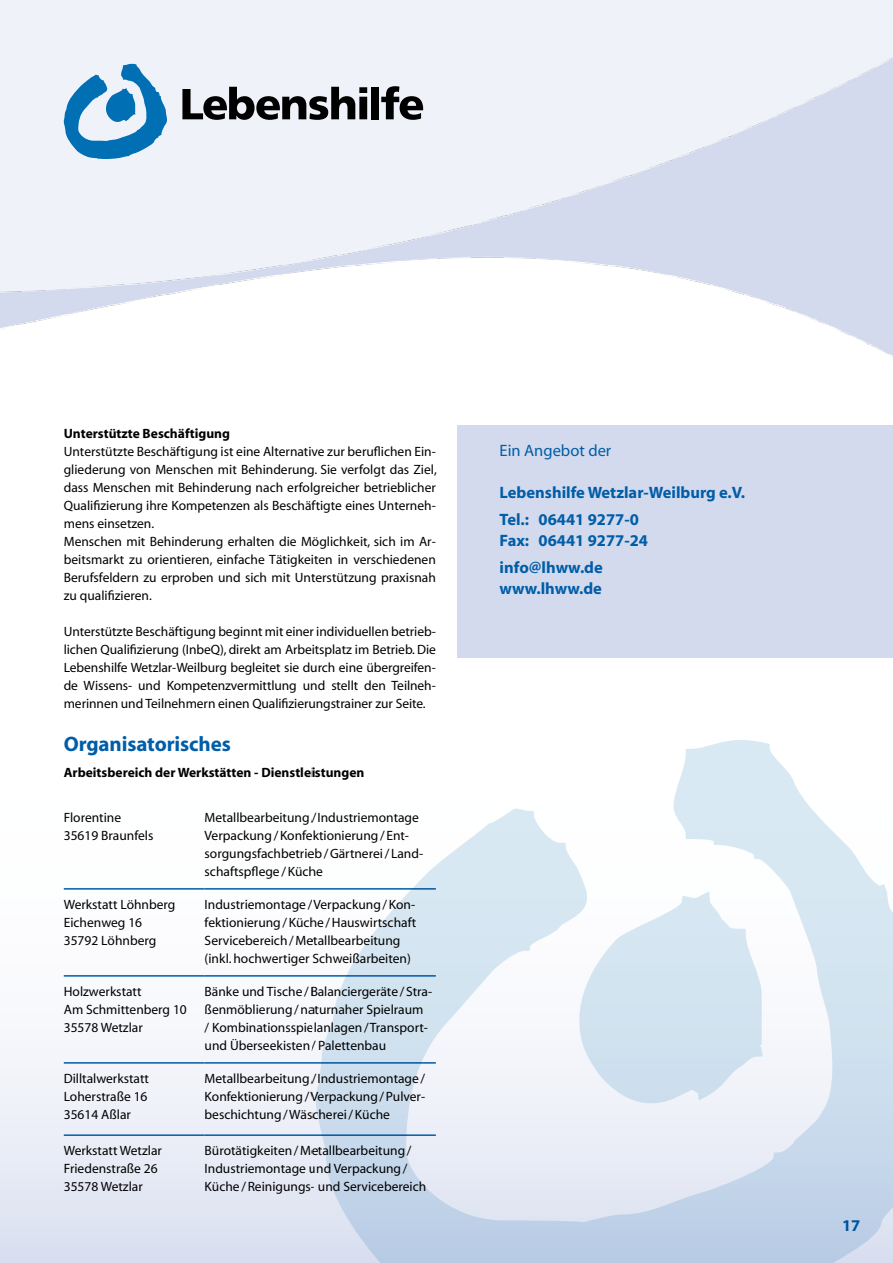
<style>
.page{position:relative;width:893px;height:1263px;background:#fff}
.page>*{position:absolute;margin:0;border:0;box-sizing:border-box;transform-origin:0 0}
.t1{font:700 21px "Myriad";letter-spacing:-.005em;color:#005da8}
.t2{font:700 16.5px/27px "Myriad";color:#005da8}
.t3{font:16.5px "Myriad";color:#005da8}
.t4{font:13.5px/18px "Myriad";color:#000}
.t5{font:700 13.5px "Myriad";color:#000}
</style>
<div class="page">
<div style="left:0;top:0;width:893px;height:38px;background:#f0f2f9"></div>
<div style="left:0;top:684px;width:893px;height:579px;background:linear-gradient(to bottom,#fff,#e3e7f3)"></div>
<img style="left:0;top:38px;width:893px;height:319px">
<hr style="left:64px;top:888px;width:141px;height:2px;background:#005da8">
<hr style="left:205px;top:888px;width:231px;height:2px;background:#005da8">
<hr style="left:64px;top:975px;width:141px;height:2px;background:#005da8">
<hr style="left:205px;top:975px;width:231px;height:2px;background:#005da8">
<hr style="left:64px;top:1062px;width:141px;height:2px;background:#005da8">
<hr style="left:205px;top:1062px;width:231px;height:2px;background:#005da8">
<hr style="left:64px;top:1134px;width:141px;height:2px;background:#005da8">
<hr style="left:205px;top:1134px;width:231px;height:2px;background:#005da8">
<div style="left:457px;top:425px;width:436px;height:233px;background:#d3daed"></div>
<svg style="left:64px;top:64px;width:103px;height:95px"></svg>
<svg style="left:182px;top:87px;width:185px;height:33px"></svg>
<div style="left:371px;top:87px;width:8px;height:32px;background:#000"></div>
<svg style="left:381px;top:86px;width:42px;height:34px"></svg>
<svg style="left:316px;top:740px;width:577px;height:523px"></svg>
<svg style="left:572px;top:881px;width:196px;height:230px"></svg>
<p class="t5" style="left:64px;top:427px;width:168px">Unterstützte Beschäftigung</p>
<p class="t4" style="left:64px;top:443px;width:374px">Unterstützte Beschäftigung ist eine Alternative zur beruflichen Ein&shy;gliederung von Menschen mit Behinderung. Sie verfolgt das Ziel, dass Menschen mit Behinderung nach erfolgreicher betrieblicher Qualifizierung ihre Kompetenzen als Beschäftigte eines Unterneh&shy;mens einsetzen.<br>Menschen mit Behinderung erhalten die Möglichkeit, sich im Ar&shy;beitsmarkt zu orientieren, einfache Tätigkeiten in verschiedenen Berufsfeldern zu erproben und sich mit Unterstützung praxisnah zu qualifizieren.</p>
<p class="t4" style="left:64px;top:623px;width:374px;text-align:justify">Unterstützte Beschäftigung beginnt mit einer individuellen betrieb&shy;lichen Qualifizierung (InbeQ), direkt am Arbeitsplatz im Betrieb. Die Lebenshilfe Wetzlar-Weilburg begleitet sie durch eine übergreifen&shy;de Wissens- und Kompetenzvermittlung und stellt den Teilneh&shy;merinnen und Teilnehmern einen Qualifizierungstrainer zur Seite.</p>
<h1 class="t1" style="left:64px;top:733px;width:169px">Organisatorisches</h1>
<p class="t5" style="left:64px;top:766px;width:302px">Arbeitsbereich der Werkstätten - Dienstleistungen</p>
<p class="t4" style="left:64px;top:809px;width:91px">Florentine<br>35619 Braunfels</p>
<p class="t4" style="left:205px;top:809px;width:220px">Metallbearbeitung/Industriemontage Verpackung/Konfektionierung/ Ent&shy;sorgungsfachbetrieb/Gärtnerei/ Land&shy;schaftspflege/Küche</p>
<p class="t4" style="left:64px;top:896px;width:113px">Werkstatt Löhnberg<br>Eichenweg 16<br>35792 Löhnberg</p>
<p class="t4" style="left:205px;top:896px;width:213px">Industriemontage/Verpackung/Kon&shy;fektionierung/Küche/Hauswirtschaft Servicebereich/Metallbearbeitung (inkl. hochwertiger Schweißarbeiten)</p>
<p class="t4" style="left:64px;top:983px;width:125px">Holzwerkstatt<br>Am Schmittenberg 10<br>35578 Wetzlar</p>
<p class="t4" style="left:205px;top:983px;width:229px">Bänke und Tische/Balanciergeräte/ Stra&shy;ßenmöblierung/naturnaher Spiel- raum<br>/ Kombinationsspielanlagen/Transport&shy;und Überseekisten/Palettenbau</p>
<p class="t4" style="left:64px;top:1070px;width:87px;text-align:justify">Dilltalwerkstatt Loherstraße 16<br>35614 Aßlar</p>
<p class="t4" style="left:205px;top:1070px;width:222px;text-align:justify">Metallbearbeitung/Industriemontage/ Konfektionierung/Verpackung/Pulver&shy;beschichtung/Wäscherei/Küche</p>
<p class="t4" style="left:64px;top:1142px;width:100px">Werkstatt Wetzlar<br>Friedenstraße 26<br>35578 Wetzlar</p>
<p class="t4" style="left:205px;top:1142px;width:223px">Bürotätigkeiten/Metallbearbeitung/<br>Industriemontage und Verpackung/<br>Küche/Reinigungs- und Servicebereich</p>
<p class="t3" style="left:500px;top:442px;width:113px">Ein Angebot der</p>
<p class="t2" style="left:500px;top:480px;width:247px">Lebenshilfe Wetzlar-Weilburg e.V.<br>Tel.: 06441 9277</p>
<p class="t2" style="left:624px;top:507px;width:16px">-0</p>
<p class="t2" style="left:500px;top:528px;width:98px">Fax: 0644 1 9277</p>
<p class="t2" style="left:624px;top:528px;width:15px">-24</p>
<p class="t2" style="left:500px;top:558px;width:105px;line-height:21px">info@lhww.de www.lhww.de</p>
<p class="t2" style="left:842px;top:1212px;width:18px">17</p>
</div>
